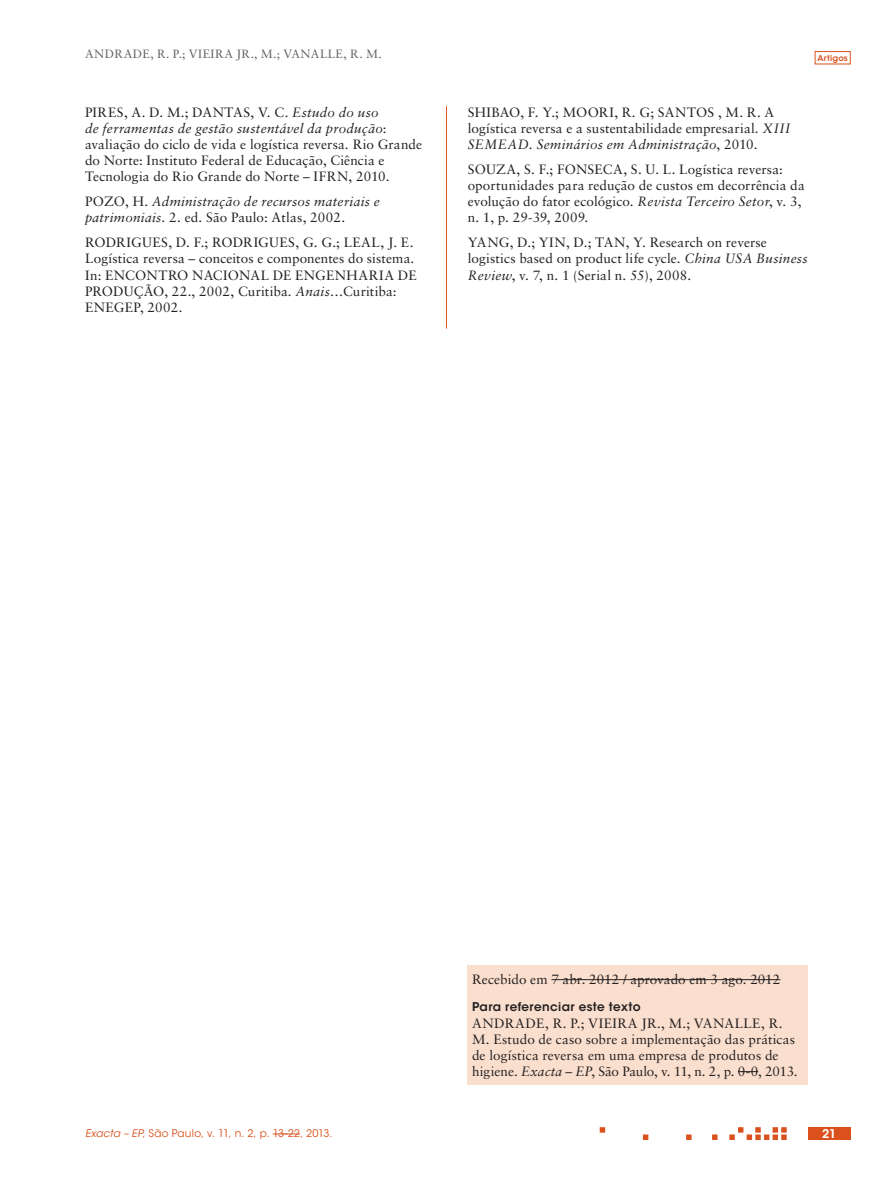
<style>
.page{position:relative;width:893px;height:1191px;background:#fff}
.page>*{position:absolute;margin:0;border:0;box-sizing:border-box;transform-origin:0 0}
.ex_Referencias{font:13.5px/16.2px "Sabon LT Std";letter-spacing:.01em;color:#231f20}
.ex_Referencias-2{font:italic 13.5px/16.2px "Sabon LT Std";letter-spacing:.02em;color:#231f20}
.t1{font:12px "Sabon LT Std";letter-spacing:.045em;color:#636366}
.ex_Tabela_-_titulo{font:600 12px "ITC Avant Garde Std";letter-spacing:.03em;color:#231f20}
.t2{font:600 12px "ITC Avant Garde Std";color:#fff}
.t3{font:10.5px "ITC Avant Garde Std";letter-spacing:.015em;color:#da511d}
.t4{font:600 8.25px "ITC Avant Garde Std";letter-spacing:.025em;color:#da511d}
.s1{font-style:italic}
.s2{font-style:normal}
</style>
<div class="page">
<svg style="left:600px;top:1127px;width:187px;height:13px"></svg>
<div style="left:815px;top:51px;width:35px;height:13px;border:1px solid #da511d"></div>
<div style="left:808px;top:1127px;width:42px;height:13px;background:#da511d"></div>
<svg style="left:273px;top:1133px;width:27px;height:1px"></svg>
<hr style="left:446px;top:106px;width:1px;height:222px;background:#da511d">
<div style="left:468px;top:965px;width:340px;height:119px;background:#fadfce"></div>
<hr style="left:551px;top:979px;width:229px;height:1px;background:#231f20">
<svg style="left:738px;top:1071px;width:20px;height:1px"></svg>
<p class="t1" style="left:85px;top:46px;width:298px">ANDRADE, R. P.; VIEIRA JR., M.; VANALLE, R. M.</p>
<p class="ex_Referencias" style="left:85px;top:104px;width:339px">PIRES, A. D. M.; DANTAS, V. C. <span class="s1">Estudo do uso<br>de ferramentas de gestão sustentável da produção</span>: avaliação do ciclo de vida e logística reversa<span class="s1">.</span> Rio Grande do Norte: Instituto Federal de Educação, Ciência e Tecnologia do Rio Grande do Norte – IFRN, 2010.</p>
<p class="ex_Referencias-2" style="left:85px;top:193px;width:296px"><span class="s2">POZO, H.</span> Administração de recursos materiais e patrimoniais. <span class="s2">2. ed</span>. <span class="s2">São Paulo: Atlas, 2002.</span></p>
<p class="ex_Referencias" style="left:85px;top:234px;width:333px">RODRIGUES, D. F.; RODRIGUES, G. G.; LEAL, J. E.<br>Logística reversa – conceitos e componentes do sistema.<br>In: ENCONTRO NACIONAL DE ENGENHARIA DE PRODUÇÃO, 22., 2002, Curitiba. <span class="s1">Anais…</span>Curitiba:<br>ENEGEP, 2002.</p>
<p class="t4" style="left:817px;top:53px;width:32px">Artigos</p>
<p class="ex_Referencias" style="left:468px;top:104px;width:324px">SHIBAO, F. Y.; MOORI, R. G; SANTOS , M. R. A logística reversa e a sustentabilidade empresarial<span class="s1">. XIII<br>SEMEAD. Seminários em Administração</span>, 2010.</p>
<p class="ex_Referencias" style="left:468px;top:161px;width:338px">SOUZA, S. F.; FONSECA, S. U. L. Logística reversa: oportunidades para redução de custos em decorrência da evolução do fator ecológico. <span class="s1">Revista Terceiro Setor</span>, v. 3, n. 1, p. 29-39, 2009.</p>
<p class="ex_Referencias" style="left:468px;top:234px;width:341px">YANG, D.; YIN, D.; TAN, Y. Research on reverse logistics based on product life cycle. <span class="s1">China USA Business<br>Review</span>, v. 7, n. 1 (Serial n. 55), 2008.</p>
<p class="ex_Referencias" style="left:472px;top:971px;width:310px">Recebido em 7 abr. 2012 / aprovado em 3 ago. 2012</p>
<p class="ex_Tabela_-_titulo" style="left:472px;top:999px;width:170px">Para referenciar este texto</p>
<p class="ex_Referencias" style="left:472px;top:1014px;width:327px">ANDRADE, R. P.; VIEIRA JR., M.; VANALLE, R.<br>M. Estudo de caso sobre a implementação das práticas de logística reversa em uma empresa de produtos de higiene. <span class="s1">Exacta – EP</span>, São Paulo, v. 11, n. 2, p. 0-0, 2013.</p>
<p class="t3" style="left:85px;top:1127px;width:249px"><span class="s1">Exacta – EP</span>, São Paulo, v. 11, n. 2, p. 13-22, 2013.</p>
<p class="t2" style="left:822px;top:1126px;width:16px">21</p>
</div>
